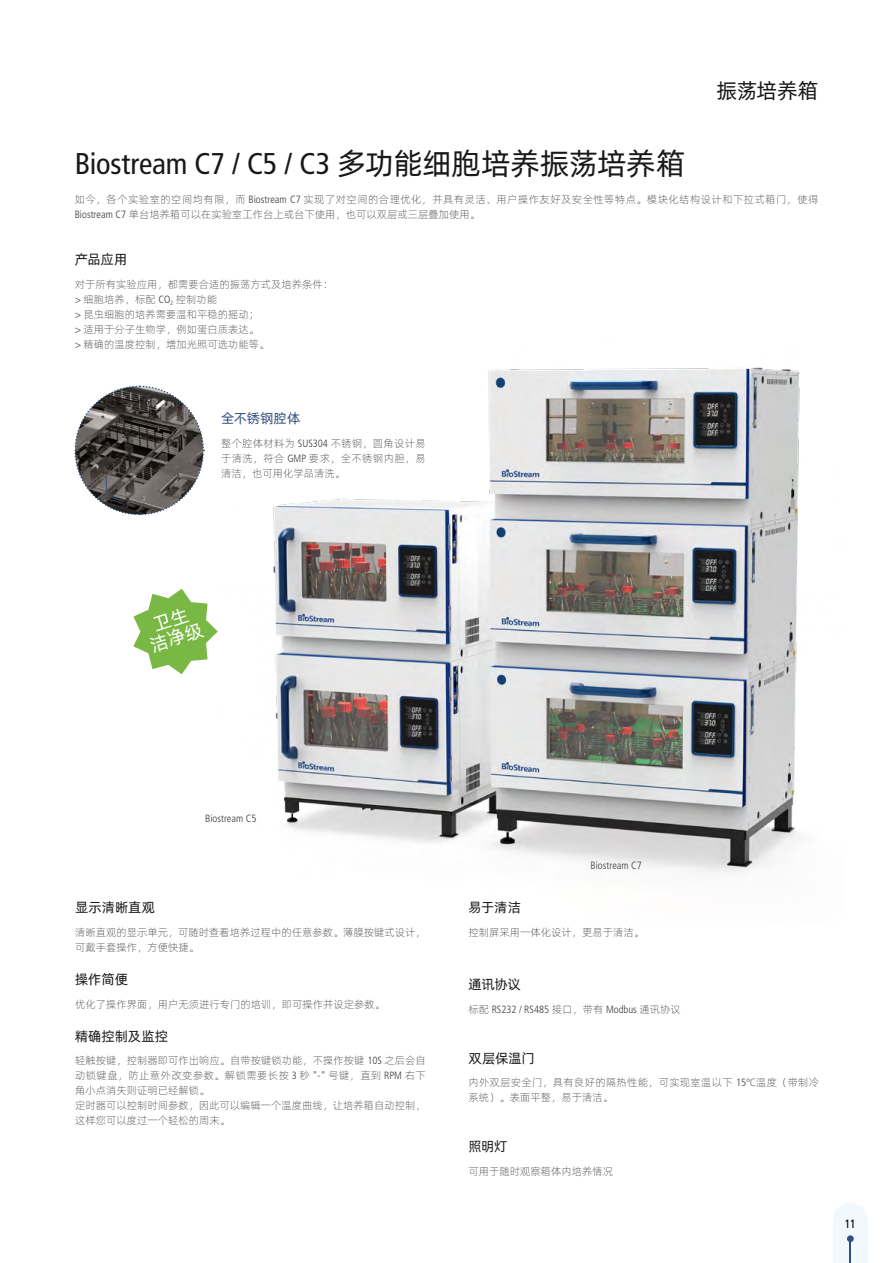
<style>
.page{position:relative;width:893px;height:1263px;background:#fff}
.page>*{position:absolute;margin:0;border:0;box-sizing:border-box;transform-origin:0 0}
.二级目录{font:condensed 30px "Frutiger LT Std";letter-spacing:-.005em;color:#191817}
.t1{font:21px "Alibaba Pu Hui Ti";letter-spacing:-.01em;color:#191817}
.W-正文前段距-无项目符号{font:13.5px "Alibaba Pu Hui Ti";letter-spacing:-.015em;color:#191817}
.W-正文-无项目符号{font:13.5px "Alibaba Pu Hui Ti";color:#191817}
.W-正文前段距-无项目符号-2{font:13.5px "Alibaba Pu Hui Ti";letter-spacing:-.01em;color:#324f83}
.t2{font:condensed 12px "Frutiger LT Std";color:#000}
.W-正文前段距-无项目符号-3{font:300 10.5px/15px "Alibaba Pu Hui Ti";color:#3e3a39;text-align:justify}
.W-正文-无项目符号-2{font:300 10.5px/15px "Alibaba Pu Hui Ti";letter-spacing:.04em;color:#3e3a39}
.W-正文-无项目符号-3{font:300 10.5px/15px "Alibaba Pu Hui Ti";color:#3e3a39}
.W-正文前段距-无项目符号-4{font:300 10.5px/15px "Alibaba Pu Hui Ti";letter-spacing:.025em;color:#3e3a39}
.W-正文前段距-无项目符号-5{font:300 condensed 10.5px "Frutiger LT Std";color:#3e3a39}
.W-正文-无项目符号-4{font:300 condensed 10.5px "Frutiger LT Std";color:#3e3a39}
.s1{font-family:"Alibaba Pu Hui Ti";font-stretch:normal}
.s2{font-family:"Frutiger LT Std";font-stretch:condensed}
</style>
<div class="page">
<div style="left:833px;top:1203px;width:34px;height:60px;background:#f1f9fe"></div>
<div style="left:847px;top:1235px;width:7px;height:7px;background:#324f83;border-radius:50%"></div>
<hr style="left:849px;top:1241px;width:2px;height:22px;background:#324f83">
<img style="left:273px;top:367px;width:527px;height:507px">
<svg style="left:74px;top:385px;width:131px;height:131px"></svg>
<svg style="left:133px;top:589px;width:85px;height:85px"></svg>
<p class="二级目录" style="left:75px;top:146px;width:612px">Biostream C7 / C5 / C3 <span class="s1">多功能细胞培养振荡培养箱</span></p>
<h2 class="t1" style="left:716px;top:75px;width:104px">振荡培养箱</h2>
<p class="W-正文-无项目符号-2" style="left:75px;top:191px;width:745px">如今，各个实验室的空间均有限，而 <span class="s2">Biostream C7</span> 实现了对空间的合理优化，并具有灵活、用户操作友好及安全性等特点。模块化结构设计和下拉式箱门，使得<br><span class="s2">Biostream C7</span> 单台培养箱可以在实验室工作台上或台下使用，也可以双层或三层叠加使用。</p>
<p class="W-正文前段距-无项目符号" style="left:75px;top:249px;width:54px">产品应用</p>
<p class="W-正文前段距-无项目符号-3" style="left:75px;top:276px;width:260px">对于所有实验应用，都需要合适的振荡方式及培养条件：</p>
<p class="W-正文-无项目符号-3" style="left:75px;top:291px;width:144px"><span class="s2">&gt;</span> 细胞培养，标配 <span class="s2">CO</span><sub>2</sub> 控制功能</p>
<p class="W-正文-无项目符号-3" style="left:75px;top:306px;width:186px"><span class="s2">&gt;</span> 昆虫细胞的培养需要温和平稳的摇动；</p>
<p class="W-正文-无项目符号-3" style="left:75px;top:321px;width:186px"><span class="s2">&gt;</span> 适用于分子生物学，例如蛋白质表达。</p>
<p class="W-正文-无项目符号-3" style="left:75px;top:336px;width:196px"><span class="s2">&gt;</span> 精确的温度控制，增加光照可选功能等。</p>
<p class="W-正文前段距-无项目符号-2" style="left:221px;top:408px;width:81px">全不锈钢腔体</p>
<p class="W-正文前段距-无项目符号-3" style="left:221px;top:435px;width:206px">整个腔体材料为 <span class="s2">SUS304</span> 不锈钢，圆角设计易于清洗，符合 <span class="s2">GMP</span> 要求，全不锈钢内胆，易清洁，也可用化学品清洗。</p>
<p class="W-正文-无项目符号-4" style="left:205px;top:812px;width:53px">Biostream C5</p>
<p class="W-正文-无项目符号" style="left:75px;top:897px;width:81px">显示清晰直观</p>
<p class="W-正文前段距-无项目符号-3" style="left:75px;top:925px;width:352px">清晰直观的显示单元，可随时查看培养过程中的任意参数。薄膜按键式设计，可戴手套操作，方便快捷。</p>
<p class="W-正文-无项目符号" style="left:75px;top:969px;width:54px">操作简便</p>
<p class="W-正文前段距-无项目符号-3" style="left:75px;top:996px;width:311px">优化了操作界面，用户无须进行专门的培训，即可操作并设定参数。</p>
<p class="W-正文-无项目符号" style="left:75px;top:1025px;width:94px">精确控制及监控</p>
<p class="W-正文前段距-无项目符号-3" style="left:75px;top:1053px;width:352px">轻触按键，控制器即可作出响应。自带按键锁功能，不操作按键 <span class="s2">10S</span> 之后会自动锁键盘，防止意外改变参数。解锁需要长按 <span class="s2">3</span> 秒 <span class="s2">"-"</span> 号键，直到 <span class="s2">RPM</span> 右下角小点消失则证明已经解锁。</p>
<p class="W-正文-无项目符号-3" style="left:75px;top:1098px;width:352px">定时器可以控制时间参数，因此可以编辑一个温度曲线，让培养箱自动控制，这样您可以度过一个轻松的周末。</p>
<p class="W-正文-无项目符号-4" style="left:591px;top:859px;width:53px">Biostream C7</p>
<p class="W-正文前段距-无项目符号" style="left:468px;top:897px;width:54px">易于清洁</p>
<p class="W-正文前段距-无项目符号-3" style="left:468px;top:925px;width:177px">控制屏采用一体化设计，更易于清洁。</p>
<p class="W-正文前段距-无项目符号" style="left:468px;top:974px;width:54px">通讯协议</p>
<p class="W-正文前段距-无项目符号-5" style="left:468px;top:1003px;width:214px"><span class="s1">标配</span> RS232 / RS485 <span class="s1">接口，带有</span> Modbus <span class="s1">通讯协议</span></p>
<p class="W-正文前段距-无项目符号" style="left:468px;top:1047px;width:68px">双层保温门</p>
<p class="W-正文前段距-无项目符号-4" style="left:468px;top:1075px;width:352px">内外双层安全门，具有良好的隔热性能，可实现室温以下 <span class="s2">15</span>℃温度（带制冷系统）。表面平整，易于清洁。</p>
<p class="W-正文前段距-无项目符号" style="left:468px;top:1136px;width:41px">照明灯</p>
<p class="W-正文前段距-无项目符号-3" style="left:468px;top:1163px;width:146px">可用于随时观察箱体内培养情况</p>
<p class="t2" style="left:845px;top:1217px;width:12px">11</p>
</div>
